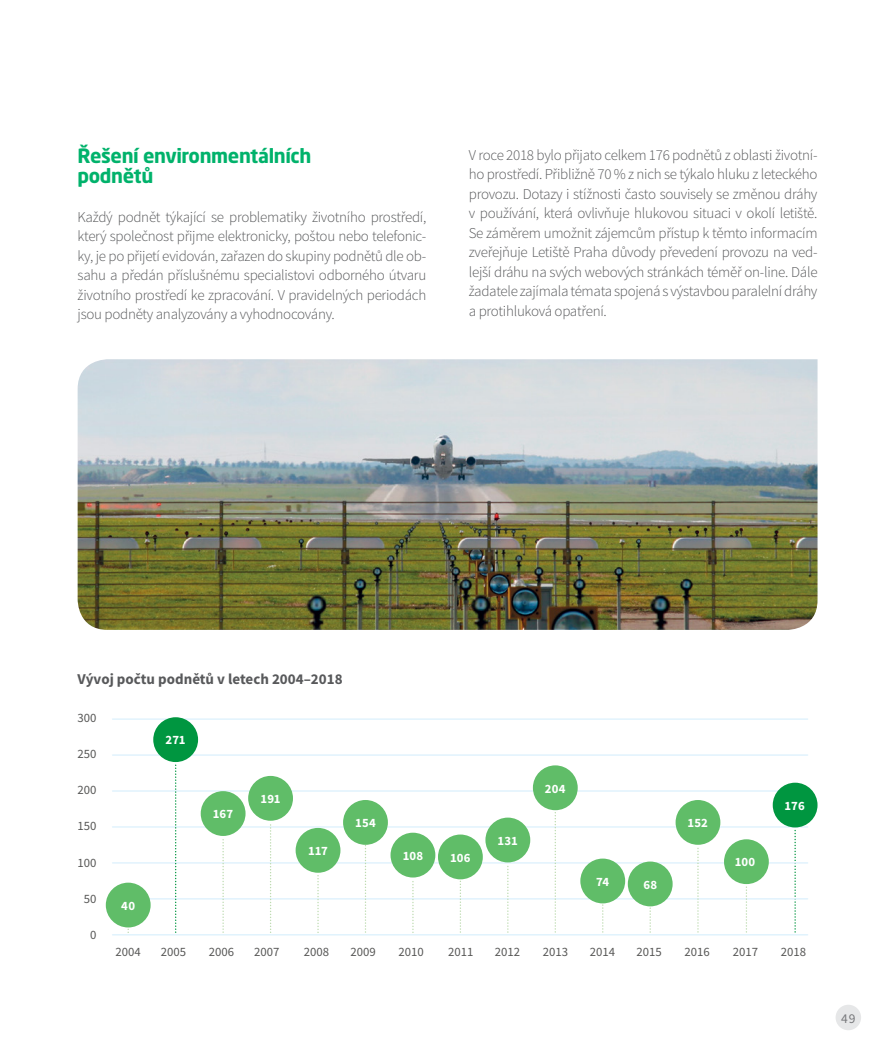
<style>
.page{position:relative;width:893px;height:1063px;background:#fff}
.page>*{position:absolute;margin:0;border:0;box-sizing:border-box;transform-origin:0 0}
.t1{font:700 19.5px/19.5px "Neo Sans Pro LP";letter-spacing:-.02em;color:#00b26b}
.t2{font:300 15px/19.5px "Source Sans Pro";letter-spacing:-.02em;color:#58595b;text-align:justify}
.t3{font:700 15px "Source Sans Pro";color:#58595b}
.t4{font:600 14.1px "Source Sans Pro";letter-spacing:.015em;color:#575756}
.t5{font:13.5px "Source Sans Pro";color:#77787b}
.t6{font:12.75px "Source Sans Pro";color:#575756}
.t7{font:700 12.75px "Source Sans Pro";letter-spacing:.01em;color:#fff}
</style>
<div class="page">
<img style="left:78px;top:359px;width:739px;height:271px">
<svg style="left:794px;top:830px;width:2px;height:102px"></svg>
<hr style="left:113px;top:934px;width:695px;height:2px;background:#dff2fd">
<hr style="left:113px;top:898px;width:695px;height:2px;background:#dff2fd">
<hr style="left:113px;top:862px;width:695px;height:2px;background:#dff2fd">
<hr style="left:113px;top:826px;width:695px;height:2px;background:#dff2fd">
<hr style="left:113px;top:790px;width:695px;height:2px;background:#dff2fd">
<hr style="left:113px;top:754px;width:695px;height:2px;background:#dff2fd">
<hr style="left:113px;top:718px;width:695px;height:2px;background:#dff2fd">
<div style="left:724px;top:839px;width:45px;height:45px;background:#60bd68;border-radius:50%"></div>
<div style="left:676px;top:800px;width:44px;height:45px;background:#60bd68;border-radius:50%"></div>
<svg style="left:649px;top:907px;width:2px;height:25px"></svg>
<div style="left:628px;top:862px;width:45px;height:44px;background:#60bd68;border-radius:50%"></div>
<svg style="left:602px;top:905px;width:1px;height:27px"></svg>
<div style="left:580px;top:859px;width:45px;height:44px;background:#60bd68;border-radius:50%"></div>
<svg style="left:555px;top:812px;width:1px;height:120px"></svg>
<div style="left:533px;top:765px;width:45px;height:45px;background:#60bd68;border-radius:50%"></div>
<svg style="left:507px;top:866px;width:2px;height:66px"></svg>
<div style="left:485px;top:818px;width:45px;height:44px;background:#60bd68;border-radius:50%"></div>
<svg style="left:460px;top:881px;width:1px;height:51px"></svg>
<div style="left:438px;top:835px;width:45px;height:44px;background:#60bd68;border-radius:50%"></div>
<svg style="left:412px;top:881px;width:2px;height:51px"></svg>
<div style="left:390px;top:833px;width:45px;height:45px;background:#60bd68;border-radius:50%"></div>
<svg style="left:365px;top:845px;width:1px;height:87px"></svg>
<div style="left:343px;top:800px;width:45px;height:45px;background:#60bd68;border-radius:50%"></div>
<svg style="left:317px;top:875px;width:2px;height:57px"></svg>
<div style="left:296px;top:828px;width:44px;height:45px;background:#60bd68;border-radius:50%"></div>
<svg style="left:270px;top:824px;width:1px;height:108px"></svg>
<div style="left:248px;top:776px;width:45px;height:45px;background:#60bd68;border-radius:50%"></div>
<svg style="left:222px;top:839px;width:2px;height:93px"></svg>
<div style="left:201px;top:791px;width:45px;height:45px;background:#60bd68;border-radius:50%"></div>
<svg style="left:175px;top:765px;width:1px;height:167px"></svg>
<div style="left:153px;top:717px;width:45px;height:45px;background:#009640;border-radius:50%"></div>
<div style="left:106px;top:883px;width:45px;height:44px;background:#60bd68;border-radius:50%"></div>
<div style="left:773px;top:783px;width:44px;height:44px;background:#009640;border-radius:50%"></div>
<svg style="left:746px;top:886px;width:1px;height:46px"></svg>
<svg style="left:697px;top:848px;width:2px;height:84px"></svg>
<div style="left:836px;top:1005px;width:25px;height:25px;background:#e6e7e8;border-radius:50%"></div>
<h1 class="t1" style="left:78px;top:146px;width:235px">Řešení environmentálních podnětů</h1>
<p class="t2" style="left:78px;top:207px;width:350px">Každý podnět týkající se problematiky životního prostředí, který společnost přijme elektronicky, poštou nebo telefonic&shy;ky, je po přijetí evidován, zařazen do skupiny podnětů dle ob&shy;sahu a předán příslušnému specialistovi odborného útvaru životního prostředí ke zpracování. V pravidelných periodách jsou podněty analyzovány a vyhodnocovány.</p>
<p class="t2" style="left:469px;top:145px;width:350px">V roce 2018 bylo přijato celkem 176 podnětů z oblasti životní&shy;ho prostředí. Přibližně 70 % z nich se týkalo hluku z leteckého provozu. Dotazy i stížnosti často souvisely se změnou dráhy v používání, která ovlivňuje hlukovou situaci v okolí letiště.<br>Se záměrem umožnit zájemcům přístup k těmto informacím zveřejňuje Letiště Praha důvody převedení provozu na ved&shy;lejší dráhu na svých webových stránkách téměř on-line. Dále žadatele zajímala témata spojená s výstavbou paralelní dráhy a protihluková opatření.</p>
<p class="t3" style="left:78px;top:669px;width:266px">Vývoj počtu podnětů v letech 2004–2018</p>
<p class="t4" style="left:80px;top:670px;width:249px">Vývoj počtu podnětů v letech 2004–2018</p>
<p class="t6" style="left:78px;top:710px;width:20px">300</p>
<p class="t6" style="left:78px;top:746px;width:20px">250</p>
<p class="t6" style="left:78px;top:782px;width:20px">200</p>
<p class="t6" style="left:78px;top:818px;width:20px">150</p>
<p class="t6" style="left:78px;top:854px;width:20px">100</p>
<p class="t6" style="left:84px;top:890px;width:14px">50</p>
<p class="t6" style="left:90px;top:926px;width:8px">0</p>
<p class="t7" style="left:121px;top:897px;width:15px">40</p>
<p class="t7" style="left:166px;top:732px;width:22px">271</p>
<p class="t7" style="left:213px;top:805px;width:22px">167</p>
<p class="t7" style="left:260px;top:790px;width:22px">191</p>
<p class="t7" style="left:308px;top:842px;width:21px">117</p>
<p class="t7" style="left:355px;top:814px;width:22px">154</p>
<p class="t7" style="left:403px;top:847px;width:22px">108</p>
<p class="t7" style="left:450px;top:849px;width:22px">106</p>
<p class="t7" style="left:498px;top:832px;width:22px">131</p>
<p class="t7" style="left:545px;top:780px;width:22px">204</p>
<p class="t7" style="left:596px;top:873px;width:15px">74</p>
<p class="t7" style="left:643px;top:876px;width:15px">68</p>
<p class="t7" style="left:687px;top:814px;width:22px">152</p>
<p class="t7" style="left:735px;top:854px;width:22px">100</p>
<p class="t6" style="left:115px;top:944px;width:27px">2004</p>
<p class="t6" style="left:161px;top:944px;width:27px">2005</p>
<p class="t6" style="left:209px;top:944px;width:27px">2006</p>
<p class="t6" style="left:254px;top:944px;width:27px">2007</p>
<p class="t6" style="left:304px;top:944px;width:27px">2008</p>
<p class="t6" style="left:350px;top:944px;width:27px">2009</p>
<p class="t6" style="left:399px;top:944px;width:27px">2010</p>
<p class="t6" style="left:448px;top:944px;width:27px">2011</p>
<p class="t6" style="left:495px;top:944px;width:27px">2012</p>
<p class="t6" style="left:543px;top:944px;width:27px">2013</p>
<p class="t6" style="left:590px;top:944px;width:27px">2014</p>
<p class="t6" style="left:636px;top:944px;width:27px">2015</p>
<p class="t6" style="left:684px;top:944px;width:27px">2016</p>
<p class="t6" style="left:733px;top:944px;width:27px">2017</p>
<p class="t7" style="left:784px;top:797px;width:22px">176</p>
<p class="t6" style="left:781px;top:944px;width:27px">2018</p>
<p class="t5" style="left:841px;top:1010px;width:16px">49</p>
</div>
